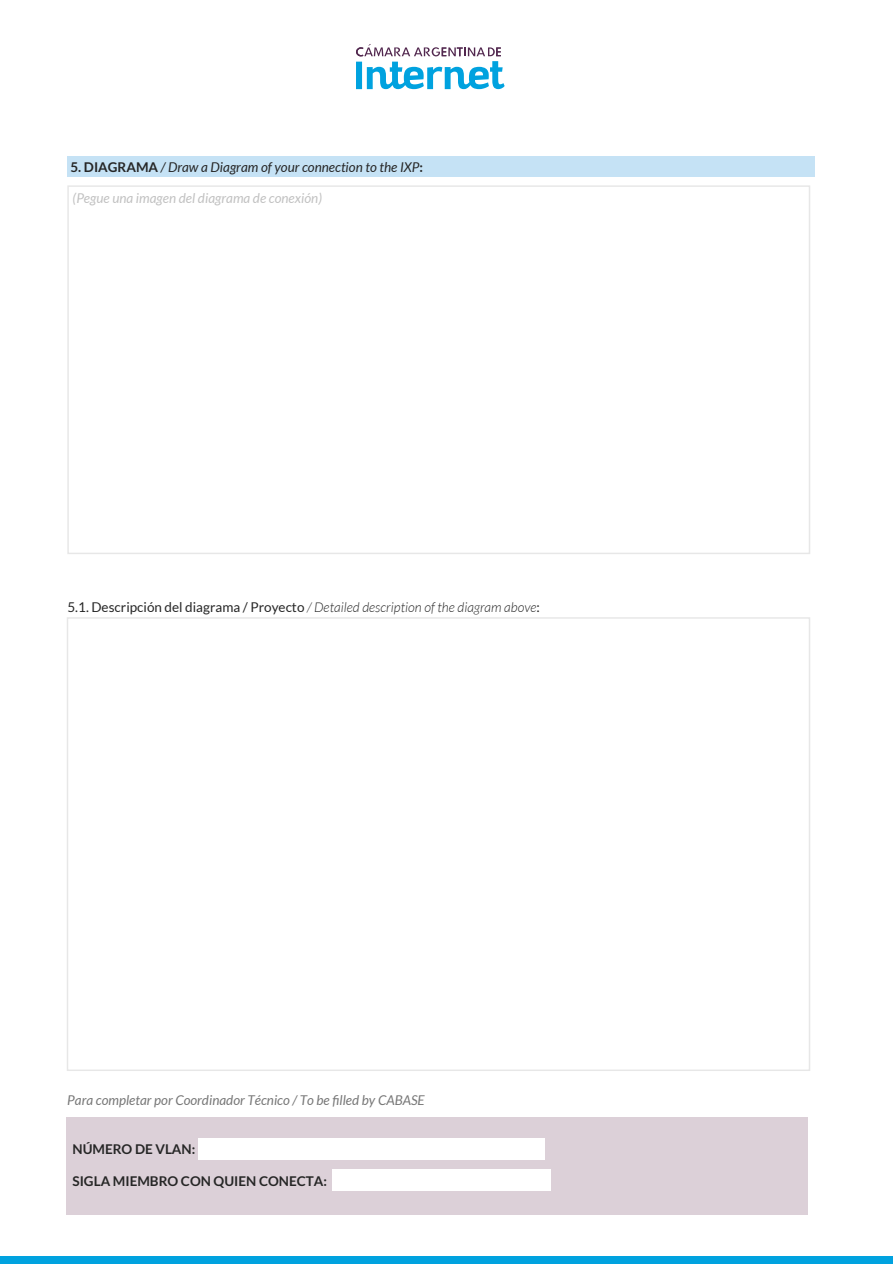
<style>
.page{position:relative;width:893px;height:1264px;background:#fff}
.page>*{position:absolute;margin:0;border:0;box-sizing:border-box;transform-origin:0 0}
.t1{font:italic 300 13.5px "Lato";color:#262626}
.t2{font:italic 13.5px "Lato";color:#777}
.t3{font:italic 13.5px "Lato";color:#262626}
.t4{font:700 13.5px "Lato";color:#262626}
.t5{font:italic 13.5px "Lato";color:#c1c1c1}
.s1{font-weight:700;font-style:normal}
.s2{font-weight:400;font-style:normal}
</style>
<div class="page">
<div style="left:67px;top:156px;width:747px;height:21px;background:#c5e2f5"></div>
<div style="left:67px;top:617px;width:743px;height:453px;border:2px solid #c1c1c1"></div>
<div style="left:67px;top:185px;width:743px;height:369px;border:2px solid #c1c1c1"></div>
<svg style="left:356px;top:44px;width:149px;height:45px"></svg>
<div style="left:66px;top:1116px;width:742px;height:97px;background:#dcd0d8"></div>
<div style="left:198px;top:1137px;width:347px;height:22px;background:#fff"></div>
<div style="left:333px;top:1168px;width:218px;height:22px;background:#fff"></div>
<div style="left:0;top:1255px;width:893px;height:8px;background:#00a2df"></div>
<p class="t3" style="left:70px;top:159px;width:354px"><span class="s1">5. DIAGRAMA</span> / Draw a Diagram of your connection to the IXP<span class="s1">:</span></p>
<p class="t5" style="left:73px;top:191px;width:251px">(Pegue una imagen del diagrama de conexión)</p>
<p class="t1" style="left:68px;top:599px;width:474px"><span class="s2">5.1. Descripción del diagrama / Proyecto</span> / Detailed description of the diagram above<span class="s2">:</span></p>
<p class="t2" style="left:67px;top:1092px;width:359px">Para completar por Coordinador Técnico / To be filled by CABASE</p>
<p class="t4" style="left:72px;top:1140px;width:124px">NÚMERO DE VLAN:</p>
<p class="t4" style="left:72px;top:1173px;width:256px">SIGLA MIEMBRO CON QUIEN CONECTA:</p>
</div>
